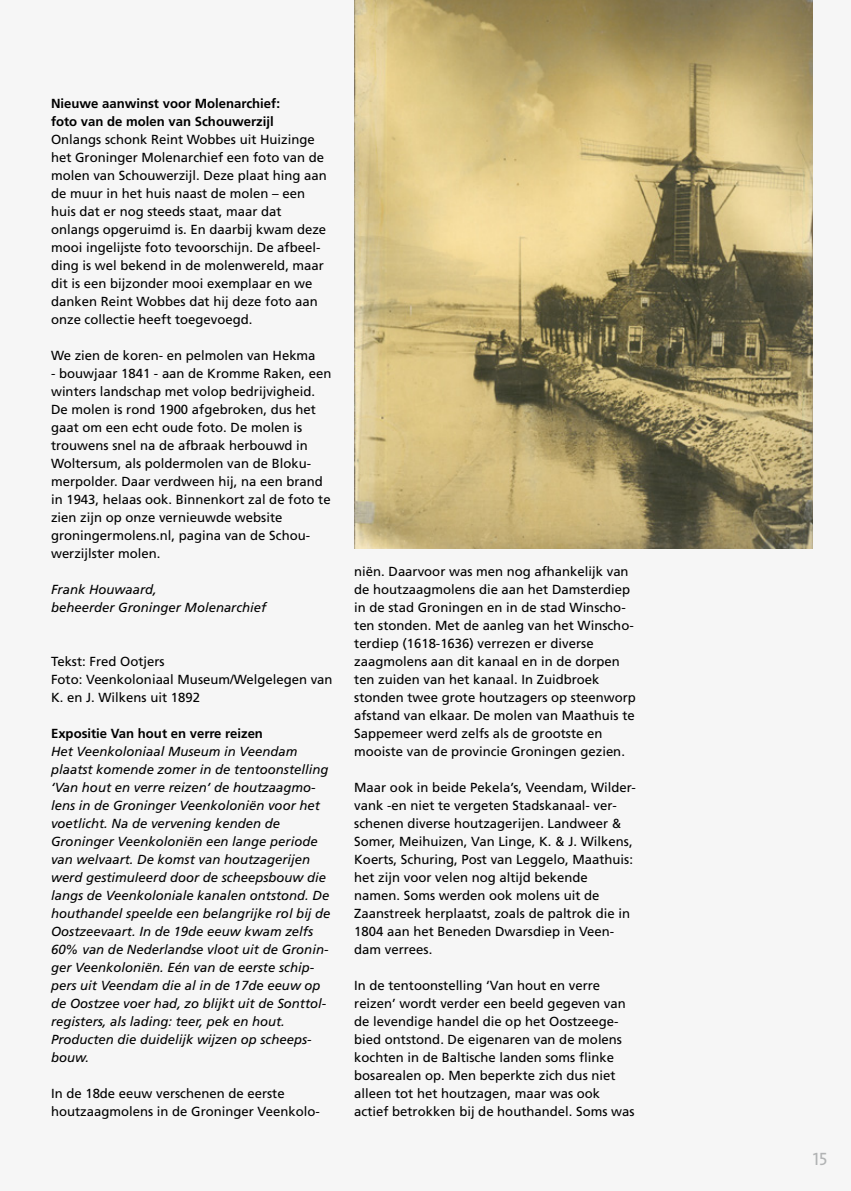
<style>
.page{position:relative;width:851px;height:1191px;background:#fff}
.page>*{position:absolute;margin:0;border:0;box-sizing:border-box;transform-origin:0 0}
.t1{font:18px "The Mix Caps";color:#b1b3b4}
.t2{font:13.2px/18px "Frutiger LT Std";color:#000}
.t3{font:italic 13.2px/18px "Frutiger LT Std";color:#000}
.t4{font:700 13.2px/18px "Frutiger LT Std";color:#000}
</style>
<div class="page">
<div style="left:0;top:0;width:850px;height:1191px;background:#f6f6f6"></div>
<img style="left:354px;top:0;width:458px;height:549px">
<p class="t4" style="left:51px;top:94px;width:230px">Nieuwe aanwinst voor Molenarchief: foto van de molen van Schouwerzijl</p>
<p class="t2" style="left:51px;top:130px;width:277px">Onlangs schonk Reint Wobbes uit Huizinge het Groninger Molenarchief een foto van de molen van Schouwerzijl. Deze plaat hing aan de muur in het huis naast de molen – een huis dat er nog steeds staat, maar dat onlangs opgeruimd is. En daarbij kwam deze mooi ingelijste foto tevoorschijn. De afbeel&shy;ding is wel bekend in de molenwereld, maar dit is een bijzonder mooi exemplaar en we danken Reint Wobbes dat hij deze foto aan onze collectie heeft toegevoegd.</p>
<p class="t2" style="left:51px;top:346px;width:266px">We zien de koren- en pelmolen van Hekma</p>
<p class="t2" style="left:51px;top:364px;width:282px">- bouwjaar 1841 - aan de Kromme Raken, een winters landschap met volop bedrijvigheid.<br>De molen is rond 1900 afgebroken, dus het gaat om een echt oude foto. De molen is trouwens snel na de afbraak herbouwd in Woltersum, als poldermolen van de Bloku&shy;merpolder. Daar verdween hij, na een brand in 1943, helaas ook. Binnenkort zal de foto te zien zijn op onze vernieuwde website groningermolens.nl, pagina van de Schou&shy;werzijlster molen.</p>
<p class="t3" style="left:51px;top:580px;width:217px">Frank Houwaard,<br>beheerder Groninger Molenarchief</p>
<p class="t2" style="left:51px;top:652px;width:283px">Tekst: Fred Ootjers<br>Foto: Veenkoloniaal Museum/Welgelegen van<br>K. en J. Wilkens uit 1892</p>
<p class="t4" style="left:51px;top:724px;width:213px">Expositie Van hout en verre reizen</p>
<p class="t3" style="left:51px;top:742px;width:281px">Het Veenkoloniaal Museum in Veendam plaatst komende zomer in de tentoonstelling ‘Van hout en verre reizen’ de houtzaagmo&shy;lens in de Groninger Veenkoloniën voor het voetlicht. Na de vervening kenden de Groninger Veenkoloniën een lange periode van welvaart. De komst van houtzagerijen werd gestimuleerd door de scheepsbouw die langs de Veenkoloniale kanalen ontstond. De houthandel speelde een belangrijke rol bij de Oostzeevaart. In de 19de eeuw kwam zelfs 60% van de Nederlandse vloot uit de Gronin&shy;ger Veenkoloniën. Eén van de eerste schip&shy;pers uit Veendam die al in de 17de eeuw op de Oostzee voer had, zo blijkt uit de Sonttol&shy;registers, als lading: teer, pek en hout.<br>Producten die duidelijk wijzen op scheeps&shy;bouw.</p>
<p class="t2" style="left:51px;top:1084px;width:270px">In de 18de eeuw verschenen de eerste houtzaagmolens in de Groninger Veenkolo-</p>
<p class="t2" style="left:354px;top:562px;width:283px">niën. Daarvoor was men nog afhankelijk van de houtzaagmolens die aan het Damsterdiep in de stad Groningen en in de stad Winscho&shy;ten stonden. Met de aanleg van het Winscho&shy;terdiep (1618-1636) verrezen er diverse zaagmolens aan dit kanaal en in de dorpen ten zuiden van het kanaal. In Zuidbroek stonden twee grote houtzagers op steenworp afstand van elkaar. De molen van Maathuis te Sappemeer werd zelfs als de grootste en mooiste van de provincie Groningen gezien.</p>
<p class="t2" style="left:354px;top:778px;width:283px">Maar ook in beide Pekela’s, Veendam, Wilder&shy;vank -en niet te vergeten Stadskanaal- ver&shy;schenen diverse houtzagerijen. Landweer &amp; Somer, Meihuizen, Van Linge, K. &amp; J. Wilkens, Koerts, Schuring, Post van Leggelo, Maathuis: het zijn voor velen nog altijd bekende namen. Soms werden ook molens uit de Zaanstreek herplaatst, zoals de paltrok die in 1804 aan het Beneden Dwarsdiep in Veen&shy;dam verrees.</p>
<p class="t2" style="left:354px;top:976px;width:282px">In de tentoonstelling ‘Van hout en verre reizen’ wordt verder een beeld gegeven van de levendige handel die op het Oostzeege&shy;bied ontstond. De eigenaren van de molens kochten in de Baltische landen soms flinke bosarealen op. Men beperkte zich dus niet alleen tot het houtzagen, maar was ook actief betrokken bij de houthandel. Soms was</p>
<h1 class="t1" style="left:812px;top:1143px;width:16px">15</h1>
</div>
